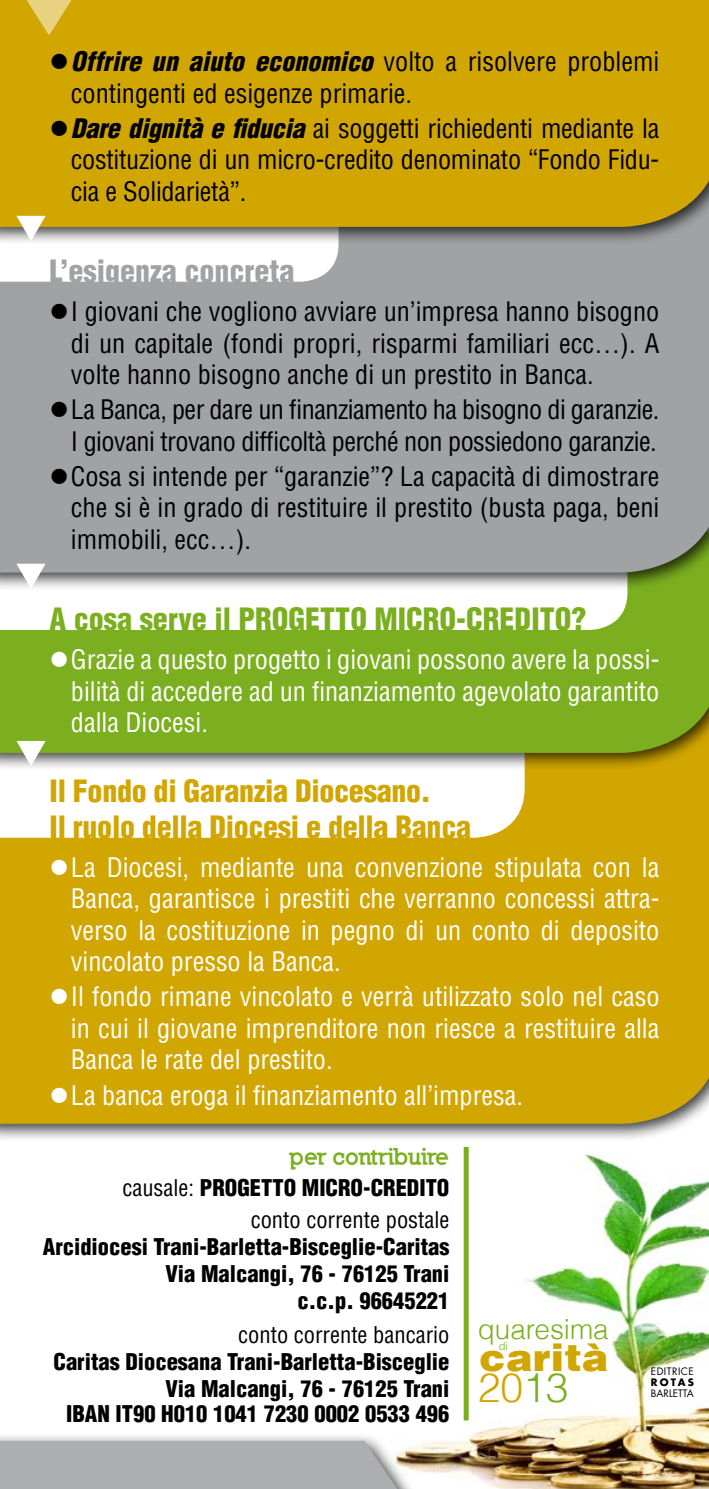
<style>
.page{position:relative;width:709px;height:1489px;background:#fff}
.page>*{position:absolute;margin:0;border:0;box-sizing:border-box;transform-origin:0 0}
.t1{font:300 40.75px "Helvetica";color:#d2a600}
.t2{font:900 38.25px "Helvetica";color:#d2a600;scale:1.05 1}
.t3{font:900 condensed 30px/36px "Helvetica";letter-spacing:-.01em;color:#d2a600}
.t4{font:900 condensed 30px "Helvetica";color:#7baf1f}
.t5{font:900 condensed 30px "Helvetica";color:#a1a2a4}
.t6{font:300 27.75px "Helvetica";color:#7baf1f}
.t7{font:condensed 26.25px/31.5px "Helvetica";letter-spacing:-.01em;color:#000;text-align:justify}
.t8{font:condensed 26.25px/31.5px "Helvetica";color:#fff;text-align:justify}
.t9{font:900 condensed 22.5px/27px "Helvetica";color:#000;text-align:right}
.t10{font:condensed 22.5px "Helvetica";color:#000}
.t11{font:900 22.5px "Nilland";letter-spacing:-.025em;color:#7baf1f}
.t12{font:300 11.25px "Helvetica";color:#7baf1f}
.t13{font:10px "Futura";letter-spacing:.05em;color:#000}
.t14{font:10px "Futura";letter-spacing:.005em;color:#000}
.t15{font:700 10px "Futura";letter-spacing:.215em;color:#000}
.s1{font-weight:900;font-style:italic}
.s2{font-weight:900}
.s3{color:#7baf1f}
</style>
<div class="page">
<div style="left:0;top:771px;width:709px;height:273px;background:#d2a600"></div>
<svg style="left:0;top:771px;width:524px;height:66px"></svg>
<div style="left:0;top:523px;width:709px;height:248px;background:#000;opacity:.75"></div>
<div style="left:0;top:591px;width:709px;height:161px;background:#7baf1f"></div>
<svg style="left:0;top:591px;width:627px;height:39px"></svg>
<div style="left:0;top:108px;width:709px;height:483px;background:#000;opacity:.75"></div>
<div style="left:0;top:246px;width:709px;height:326px;background:#a1a2a4"></div>
<svg style="left:0;top:1044px;width:709px;height:95px;background:#cca618"></svg>
<img style="left:364px;top:1131px;width:345px;height:357px">
<div style="left:0;top:0;width:709px;height:246px;background:#000;opacity:.75"></div>
<div style="left:0;top:0;width:709px;height:227px;background:#d2a600"></div>
<svg style="left:0;top:197px;width:338px;height:85px"></svg>
<svg style="left:16px;top:563px;width:30px;height:26px"></svg>
<svg style="left:16px;top:741px;width:30px;height:25px"></svg>
<div style="left:463px;top:1146px;width:5px;height:274px;background:#7baf1f"></div>
<div style="left:0;top:1431px;width:466px;height:57px;background:#000;opacity:.75"></div>
<div style="left:0;top:1440px;width:397px;height:48px;background:#adaeb0"></div>
<svg style="left:18px;top:0;width:62px;height:35px;background:#dab62e"></svg>
<svg style="left:69px;top:71px;width:26px;height:1px"></svg>
<svg style="left:69px;top:138px;width:26px;height:1px"></svg>
<svg style="left:69px;top:321px;width:26px;height:1px"></svg>
<svg style="left:69px;top:419px;width:26px;height:1px"></svg>
<svg style="left:69px;top:485px;width:26px;height:1px"></svg>
<svg style="left:69px;top:669px;width:26px;height:1px"></svg>
<svg style="left:69px;top:876px;width:26px;height:1px"></svg>
<svg style="left:69px;top:1006px;width:26px;height:1px"></svg>
<svg style="left:69px;top:1104px;width:26px;height:1px"></svg>
<p class="t7" style="left:71px;top:45px;width:590px;text-indent:-21px">●<span class="s1">Offrire un aiuto economico</span> volto a risolvere problemi contingenti ed esigenze primarie.</p>
<p class="t7" style="left:71px;top:112px;width:590px;text-indent:-21px">●<span class="s1">Dare dignità e fiducia</span> ai soggetti richiedenti mediante la costituzione di un micro-credito denominato “Fondo Fidu&shy;cia e Solidarietà”.</p>
<p class="t5" style="left:50px;top:253px;width:246px">L’esigenza concreta</p>
<p class="t7" style="left:71px;top:295px;width:590px;text-indent:-21px">●I giovani che vogliono avviare un’impresa hanno bisogno di un capitale (fondi propri, risparmi familiari ecc…). A volte hanno bisogno anche di un prestito in Banca.</p>
<p class="t7" style="left:50px;top:393px;width:611px;text-align:right">●La Banca, per dare un finanziamento ha bisogno di garanzie.<br>I giovani trovano difficoltà perché non possiedono garanzie.</p>
<p class="t7" style="left:71px;top:460px;width:590px;text-indent:-21px">●Cosa si intende per “garanzie”? La capacità di dimostrare che si è in grado di restituire il prestito (busta paga, beni immobili, ecc…).</p>
<p class="t4" style="left:50px;top:600px;width:272px">A cosa serve il Progetto</p>
<p class="t4" style="left:374px;top:600px;width:39px">Micro</p>
<p class="t4" style="left:456px;top:600px;width:26px">-credito</p>
<p class="t4" style="left:571px;top:600px;width:16px">?</p>
<p class="t8" style="left:71px;top:643px;width:590px;text-indent:-21px">●Grazie a questo progetto i giovani possono avere la possi&shy;bilità di accedere ad un finanziamento agevolato garantito dalla Diocesi.</p>
<p class="t3" style="left:50px;top:772px;width:423px">Il Fondo di Garanzia Diocesano.<br>Il ruolo della Diocesi e della Banca</p>
<p class="t8" style="left:71px;top:851px;width:590px;text-indent:-21px">●La Diocesi, mediante una convenzione stipulata con la Banca, garantisce i prestiti che verranno concessi attra&shy;verso la costituzione in pegno di un conto di deposito vincolato presso la Banca.</p>
<p class="t8" style="left:71px;top:980px;width:590px;text-indent:-21px">●Il fondo rimane vincolato e verrà utilizzato solo nel caso in cui il giovane imprenditore non riesce a restituire alla Banca le rate del prestito.</p>
<p class="t8" style="left:50px;top:1078px;width:475px">●La banca eroga il finanziamento all’impresa.</p>
<p class="t11" style="left:290px;top:1142px;width:161px">per contribuire</p>
<p class="t10" style="left:122px;top:1173px;width:140px">causale: <span class="s2">Progetto</span></p>
<p class="t9" style="left:302px;top:1173px;width:29px">Micro</p>
<p class="t9" style="left:363px;top:1173px;width:20px">-credito</p>
<p class="t10" style="left:251px;top:1205px;width:200px">conto corrente postale</p>
<p class="t9" style="left:43px;top:1232px;width:408px">Arcidiocesi Trani-Barletta-Bisceglie-Caritas<br>Via Malcangi, 76 - 76125 Trani<br>c.c.p. 96645221</p>
<p class="t10" style="left:238px;top:1320px;width:213px">conto corrente bancario</p>
<p class="t9" style="left:53px;top:1347px;width:397px">Caritas Diocesana Trani-Barletta-Bisceglie<br>Via Malcangi, 76 - 76125 Trani</p>
<p class="t9" style="left:66px;top:1399px;width:385px">IBAN IT90 H010 1041 7230 0002 0533 496</p>
<p class="t6" style="left:478px;top:1306px;width:132px">quaresima</p>
<h2 class="t2" style="left:479px;top:1333px;width:125px">carità</h2>
<p class="t12" style="left:499px;top:1336px;width:11px">di</p>
<h1 class="t1" style="left:478px;top:1354px;width:92px">20<span class="s3">13</span></h1>
<p class="t13" style="left:651px;top:1364px;width:45px">EDITRICE</p>
<p class="t15" style="left:651px;top:1374px;width:45px">ROTAS</p>
<p class="t14" style="left:651px;top:1386px;width:45px">BARLETTA</p>
</div>
